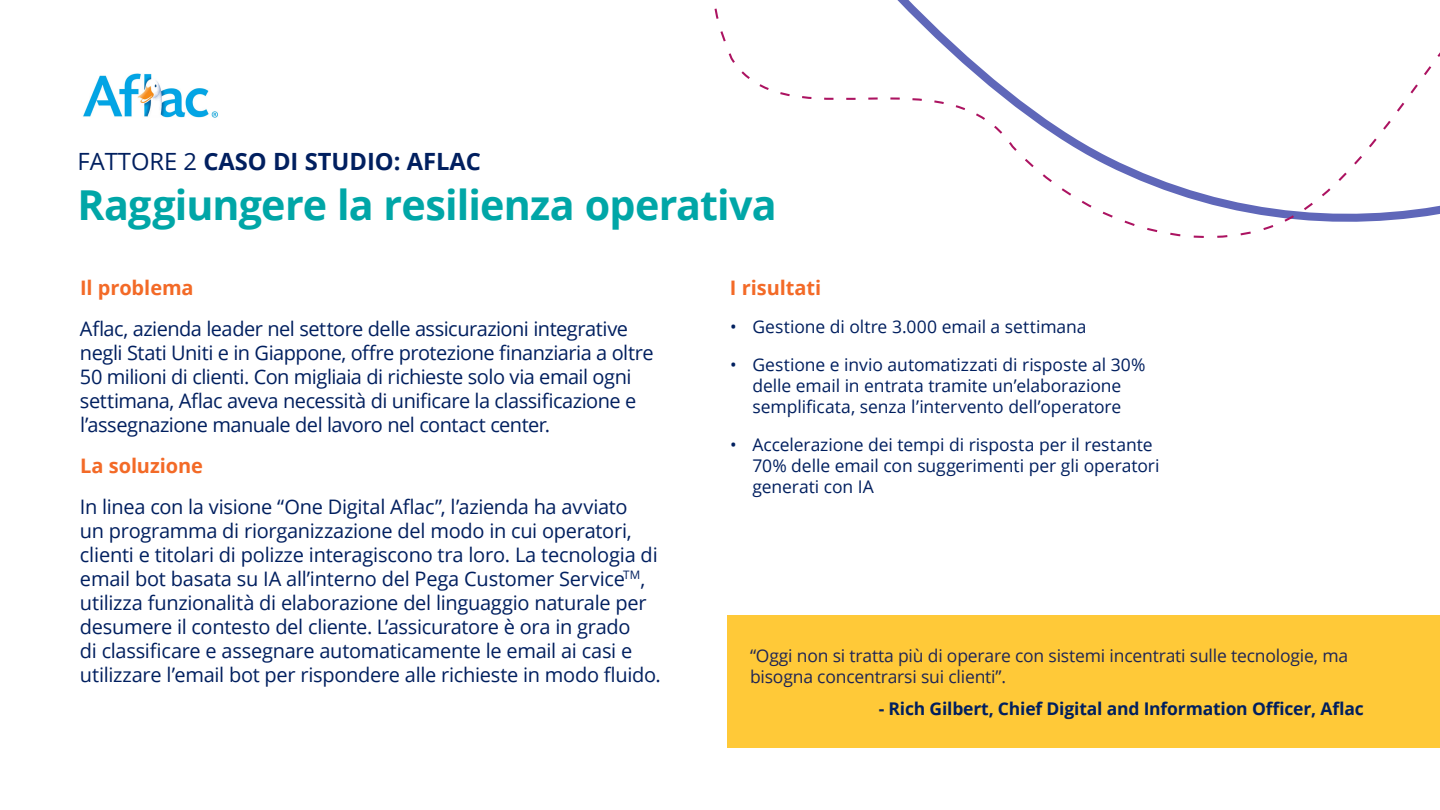
<style>
.page{position:relative;width:1440px;height:810px;background:#fff}
.page>*{position:absolute;margin:0;border:0;box-sizing:border-box;transform-origin:0 0}
.t1{font:700 41.25px "Open Sans";letter-spacing:-.02em;color:#00a6a7}
.t2{font:700 23.75px "Open Sans";color:#001f5f}
.t3{font:20px/24px "Open Sans";letter-spacing:-.02em;color:#001f5f}
.t4{font:700 20px "Open Sans";letter-spacing:-.005em;color:#f36a27}
.t5{font:17.5px/21px "Open Sans";letter-spacing:-.005em;color:#001f5f;text-align:center}
.t6{font:17.5px/21px "Open Sans";letter-spacing:-.01em;color:#1f2555}
.t7{font:700 17.5px "Open Sans";letter-spacing:-.01em;color:#001f5f}
.s1{font-weight:400}
</style>
<div class="page">
<div style="left:728px;top:615px;width:712px;height:133px;background:#ffc938"></div>
<img style="left:83px;top:73px;width:135px;height:45px">
<svg style="left:714px;top:8px;width:12px;height:34px"></svg>
<svg style="left:1152px;top:231px;width:99px;height:7px"></svg>
<svg style="left:728px;top:0;width:712px;height:231px"></svg>
<p class="t2" style="left:78px;top:145px;width:405px"><span class="s1">FATTORE 2</span> CASO DI STUDIO: AFLAC</p>
<h1 class="t1" style="left:78px;top:175px;width:701px">Raggiungere la resilienza operativa</h1>
<p class="t4" style="left:80px;top:274px;width:115px">Il problema</p>
<p class="t3" style="left:80px;top:316px;width:575px">Aflac, azienda leader nel settore delle assicurazioni integrative negli Stati Uniti e in Giappone, offre protezione finanziaria a oltre 50 milioni di clienti. Con migliaia di richieste solo via email ogni settimana, Aflac aveva necessità di unificare la classificazione e l’assegnazione manuale del lavoro nel contact center.</p>
<p class="t4" style="left:80px;top:452px;width:124px">La soluzione</p>
<p class="t3" style="left:80px;top:494px;width:582px">In linea con la visione “One Digital Aflac”, l’azienda ha avviato<br>un programma di riorganizzazione del modo in cui operatori, clienti e titolari di polizze interagiscono tra loro. La tecnologia di email bot basata su IA all’interno del Pega Customer Service<sup>TM</sup>, utilizza funzionalità di elaborazione del linguaggio naturale per desumere il contesto del cliente. L’assicuratore è ora in grado<br>di classificare e assegnare automaticamente le email ai casi e utilizzare l’email bot per rispondere alle richieste in modo fluido.</p>
<p class="t4" style="left:730px;top:274px;width:93px">I risultati</p>
<p class="t5" style="left:730px;top:316px;width:358px">• Gestione di oltre 3.000 email a settimana</p>
<p class="t5" style="left:730px;top:354px;width:417px">• Gestione e invio automatizzati di risposte al 30% delle email in entrata tramite un’elaborazione semplificata, senza l’intervento dell’operatore</p>
<p class="t5" style="left:753px;top:433px;width:409px;text-align:left;text-indent:-23px">• Accelerazione dei tempi di risposta per il restante<br>70% delle email con suggerimenti per gli operatori generati con IA</p>
<p class="t6" style="left:750px;top:645px;width:600px">“Oggi non si tratta più di operare con sistemi incentrati sulle tecnologie, ma bisogna concentrarsi sui clienti”.</p>
<p class="t7" style="left:879px;top:696px;width:487px">- Rich Gilbert, Chief Digital and Information Officer, Aflac</p>
</div>
